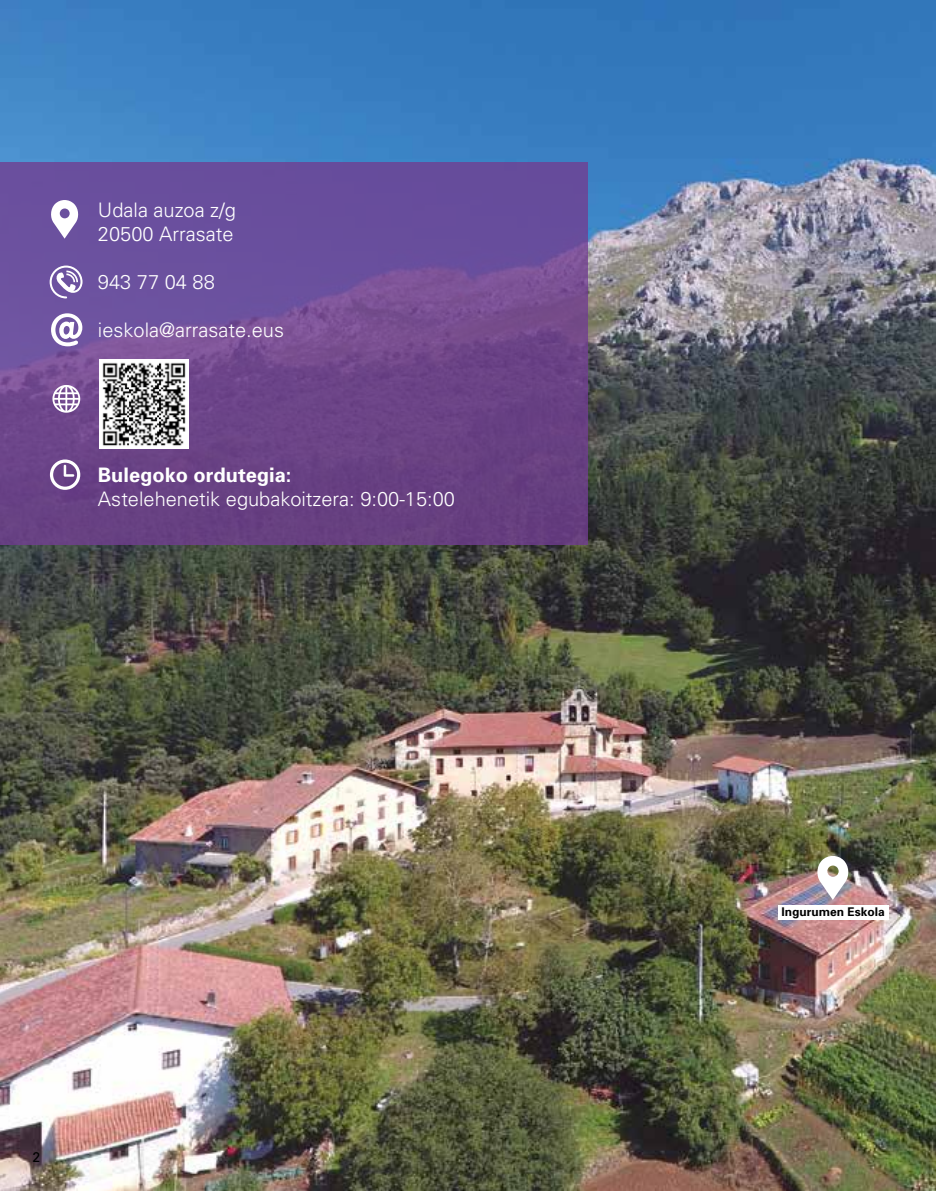
<style>
.page{position:relative;width:936px;height:1191px;background:#fff}
.page>*{position:absolute;margin:0;border:0;box-sizing:border-box;transform-origin:0 0}
.t1{font:300 20px/24px "Univers";color:#fff}
.t2{font:700 20px "Univers";color:#fff}
.t3{font:14px "Univers";color:#000}
.t4{font:700 12px "Univers";color:#000}
</style>
<div class="page">
<img style="left:0;top:0;width:935px;height:1191px">
<svg style="left:0;top:162px;width:588px;height:382px;background:#6c4990"></svg>
<svg style="left:50px;top:265px;width:32px;height:33px"></svg>
<svg style="left:51px;top:313px;width:31px;height:33px"></svg>
<svg style="left:50px;top:200px;width:29px;height:39px"></svg>
<svg style="left:52px;top:385px;width:28px;height:28px"></svg>
<svg style="left:50px;top:459px;width:30px;height:31px"></svg>
<img style="left:99px;top:359px;width:89px;height:89px">
<svg style="left:815px;top:856px;width:34px;height:44px"></svg>
<div style="left:778px;top:905px;width:111px;height:15px;background:#fff"></div>
<p class="t1" style="left:98px;top:198px;width:139px">Udala auzoa z/g<br>20500 Arrasate</p>
<p class="t1" style="left:98px;top:270px;width:118px">943 77 04 88</p>
<p class="t1" style="left:98px;top:318px;width:188px">ieskola@arrasate.eus</p>
<p class="t2" style="left:98px;top:461px;width:195px">Bulegoko ordutegia:</p>
<p class="t1" style="left:98px;top:486px;width:358px">Astelehenetik egubakoitzera: 9:00-15:00</p>
<p class="t3" style="left:32px;top:1148px;width:9px">2</p>
<p class="t4" style="left:781px;top:904px;width:105px">Ingurumen Eskola</p>
</div>
